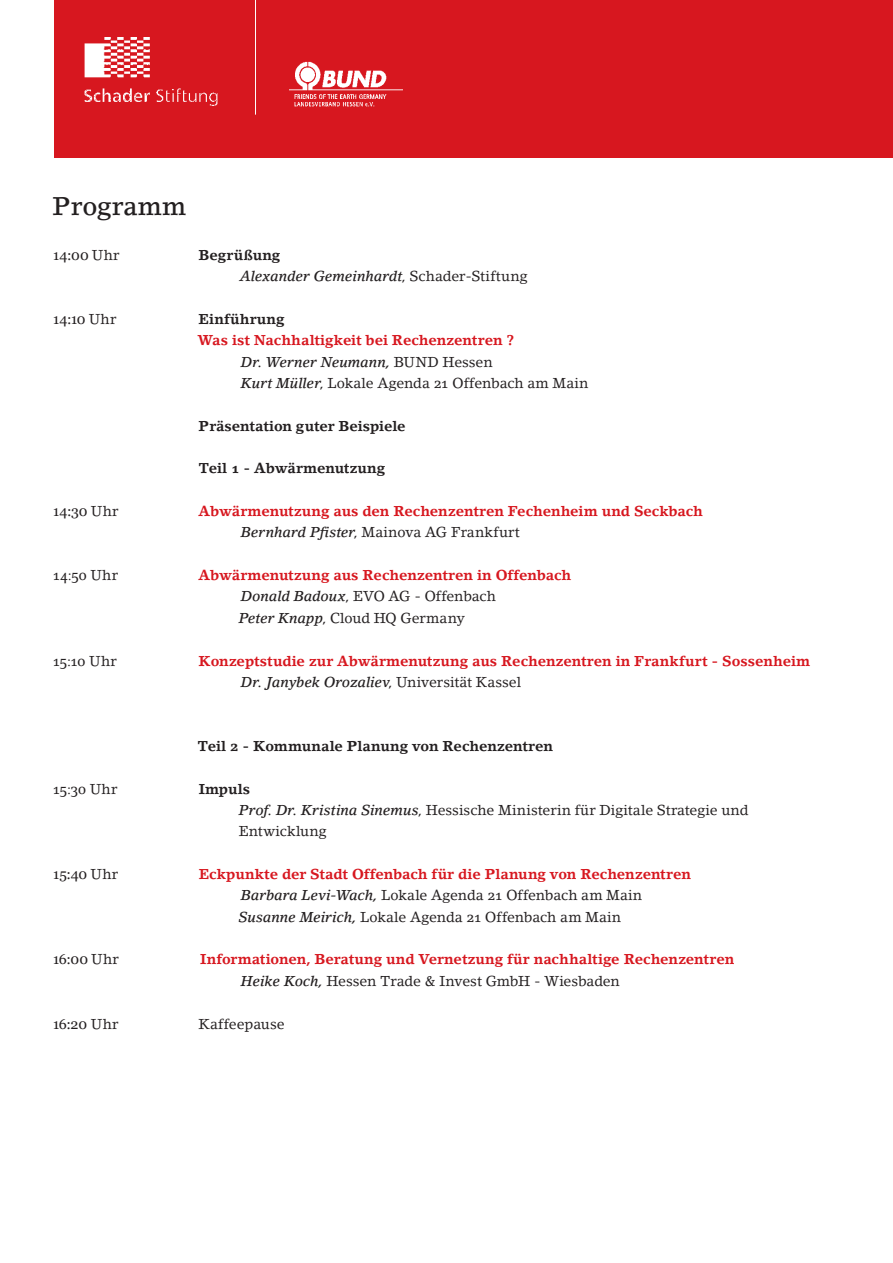
<style>
.page{position:relative;width:893px;height:1263px;background:#fff}
.page>*{position:absolute;margin:0;border:0;box-sizing:border-box;transform-origin:0 0}
.T2_Titel{font:500 25.5px "Lino Letter Std";letter-spacing:-.005em;color:#231f20}
.T2_Programm_Referent{font:14.25px "Lino Letter Std";letter-spacing:-.005em;color:#231f20}
.T2_Programm_Uhrzeit{font:700 14.25px "Lino Letter Std";color:#d7171f}
.T2_Programm_Uhrzeit-2{font:700 14.25px "Lino Letter Std";color:#231f20}
.T2_Programm_Referent-2{font:italic 500 14.25px "Lino Letter Std";letter-spacing:-.005em;color:#231f20}
.T2_Programm_Uhrzeit-3{font:14.25px "Georgia";letter-spacing:-.005em;color:#231f20}
.T2_Programm_Thema_1{font:700 14.25px "Lino Letter Std";letter-spacing:-.005em;color:#d7171f}
.T2_Programm_Uhrzeit-4{font:14.25px "Lino Letter Std";letter-spacing:-.005em;color:#231f20}
.s1{font-family:"Lino Letter Std"}
.s2{font-weight:400;font-style:normal}
.s3{font-weight:500;font-style:italic}
</style>
<div class="page">
<div style="left:54px;top:0;width:839px;height:157px;background:#d7171f"></div>
<img style="left:85px;top:37px;width:133px;height:69px">
<hr style="left:255px;top:0;width:1px;height:115px;background:#fff">
<img style="left:289px;top:61px;width:114px;height:46px">
<p class="T2_Titel" style="left:53px;top:190px;width:135px">Programm</p>
<p class="T2_Programm_Uhrzeit-3" style="left:53px;top:246px;width:68px">14:00 <span class="s1">Uhr</span></p>
<p class="T2_Programm_Uhrzeit-2" style="left:199px;top:246px;width:83px">Begrüßung</p>
<p class="T2_Programm_Referent-2" style="left:240px;top:268px;width:289px">Alexander Gemeinhardt<span class="s2">, Schader-Stiftung</span></p>
<p class="T2_Programm_Uhrzeit-3" style="left:53px;top:310px;width:65px">14:10 <span class="s1">Uhr</span></p>
<p class="T2_Programm_Uhrzeit-2" style="left:199px;top:310px;width:87px">Einführung</p>
<p class="T2_Programm_Thema_1" style="left:197px;top:332px;width:318px">Was ist Nachhaltigkeit bei Rechenzentren ?</p>
<p class="T2_Programm_Referent-2" style="left:241px;top:353px;width:253px">Dr. Werner Neumann, <span class="s2">BUND Hessen</span></p>
<p class="T2_Programm_Referent" style="left:241px;top:374px;width:349px"><span class="s3">Kurt Müller</span>, Lokale Agenda 21 Offenbach am Main</p>
<p class="T2_Programm_Uhrzeit-2" style="left:199px;top:417px;width:208px">Präsentation guter Beispiele</p>
<p class="T2_Programm_Uhrzeit-2" style="left:199px;top:459px;width:188px">Teil 1 - Abwärmenutzung</p>
<p class="T2_Programm_Uhrzeit-3" style="left:53px;top:502px;width:67px">14:30 <span class="s1">Uhr</span></p>
<p class="T2_Programm_Uhrzeit" style="left:199px;top:502px;width:506px">Abwärmenutzung aus den Rechenzentren Fechenheim und Seckbach</p>
<p class="T2_Programm_Referent" style="left:241px;top:524px;width:280px"><span class="s3">Bernhard Pfister</span>, Mainova AG Frankfurt</p>
<p class="T2_Programm_Uhrzeit-4" style="left:53px;top:566px;width:67px">14:50 Uhr</p>
<p class="T2_Programm_Uhrzeit" style="left:199px;top:566px;width:374px">Abwärmenutzung aus Rechenzentren in Offenbach</p>
<p class="T2_Programm_Referent" style="left:241px;top:588px;width:257px"><span class="s3">Donald Badoux</span>, EVO AG - Offenbach</p>
<p class="T2_Programm_Referent" style="left:239px;top:609px;width:228px"><span class="s3">Peter Knapp</span>, Cloud HQ Germany</p>
<p class="T2_Programm_Uhrzeit-4" style="left:53px;top:652px;width:66px">15:10 Uhr</p>
<p class="T2_Programm_Uhrzeit" style="left:199px;top:652px;width:613px">Konzeptstudie zur Abwärmenutzung aus Rechenzentren in Frankfurt - Sossenheim</p>
<p class="T2_Programm_Referent-2" style="left:241px;top:673px;width:282px">Dr. Janybek Orozaliev<span class="s2">, Universität Kassel</span></p>
<p class="T2_Programm_Uhrzeit-2" style="left:198px;top:737px;width:357px">Teil 2 - Kommunale Planung von Rechenzentren</p>
<p class="T2_Programm_Referent" style="left:53px;top:780px;width:66px">15:30 Uhr</p>
<p class="T2_Programm_Uhrzeit-2" style="left:199px;top:780px;width:53px">Impuls</p>
<p class="T2_Programm_Referent" style="left:239px;top:801px;width:511px"><span class="s3">Prof. Dr. Kristina Sinemus</span>, Hessische Ministerin für Digitale Strategie und</p>
<p class="T2_Programm_Referent" style="left:239px;top:822px;width:89px">Entwicklung</p>
<p class="T2_Programm_Uhrzeit-3" style="left:53px;top:865px;width:66px">15:40 <span class="s1">Uhr</span></p>
<p class="T2_Programm_Uhrzeit" style="left:199px;top:865px;width:494px">Eckpunkte der Stadt Offenbach für die Planung von Rechenzentren</p>
<p class="T2_Programm_Referent" style="left:241px;top:886px;width:403px"><span class="s3">Barbara Levi-Wach,</span> Lokale Agenda 21 Offenbach am Main</p>
<p class="T2_Programm_Referent" style="left:239px;top:908px;width:384px"><span class="s3">Susanne Meirich,</span> Lokale Agenda 21 Offenbach am Main</p>
<p class="T2_Programm_Uhrzeit-3" style="left:53px;top:951px;width:67px">16:00 <span class="s1">Uhr</span></p>
<p class="T2_Programm_Uhrzeit" style="left:200px;top:951px;width:535px">Informationen, Beratung und Vernetzung für nachhaltige Rechenzentren</p>
<p class="T2_Programm_Referent" style="left:241px;top:972px;width:380px"><span class="s3">Heike Koch,</span> Hessen Trade &amp; Invest GmbH - Wiesbaden</p>
<p class="T2_Programm_Uhrzeit-3" style="left:53px;top:1015px;width:67px">16:20 <span class="s1">Uhr</span></p>
<p class="T2_Programm_Uhrzeit-4" style="left:199px;top:1015px;width:88px">Kaffeepause</p>
</div>
